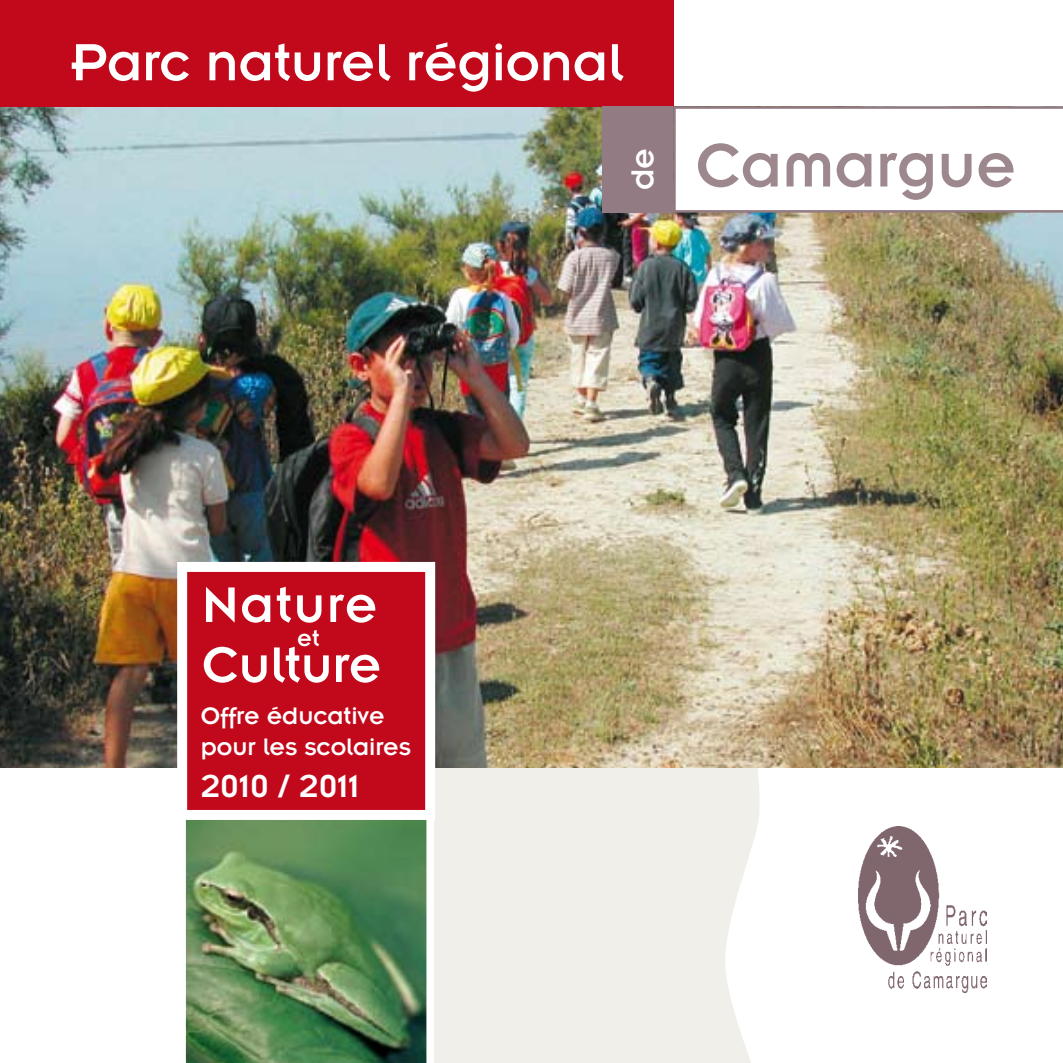
<style>
.page{position:relative;width:1063px;height:1063px;background:#fff}
.page>*{position:absolute;margin:0;border:0;box-sizing:border-box;transform-origin:0 0}
.t1{font:67.5px "Insignia";color:#9d888e}
.t2{font:57.5px "Insignia";color:#fff}
.t3{font:55px/60px "Insignia";color:#fff}
.t4{font:35px "Insignia";color:#fff}
.t5{font:26.25px/31.5px "Insignia";color:#fff}
.t6{font:25px "Insignia";color:#fff}
</style>
<div class="page">
<svg style="left:434px;top:767px;width:332px;height:296px;background:#f0efea"></svg>
<img style="left:0;top:106px;width:1063px;height:661px">
<div style="left:0;top:0;width:673px;height:106px;background:#c2091c"></div>
<div style="left:602px;top:106px;width:71px;height:107px;background:#927b82"></div>
<svg style="left:673px;top:106px;width:390px;height:107px"></svg>
<img style="left:185px;top:820px;width:242px;height:243px">
<div style="left:177px;top:562px;width:258px;height:258px;background:#c2091c;border:10px solid #fff"></div>
<img style="left:859px;top:827px;width:127px;height:165px">
<h2 class="t2" style="left:71px;top:33px;width:554px">Parc naturel régional</h2>
<h3 class="t4" style="left:625px;top:190px;width:44px;rotate:-90deg">de</h3>
<h1 class="t1" style="left:696px;top:131px;width:322px">Camargue</h1>
<h3 class="t3" style="left:202px;top:575px;width:181px">Nature<br>Culture</h3>
<p class="t6" style="left:297px;top:625px;width:24px">et</p>
<p class="t5" style="left:201px;top:700px;width:212px">Offre éducative pour les scolaires</p>
<h3 class="t4" style="left:201px;top:768px;width:160px">2010 / 2011</h3>
</div>
